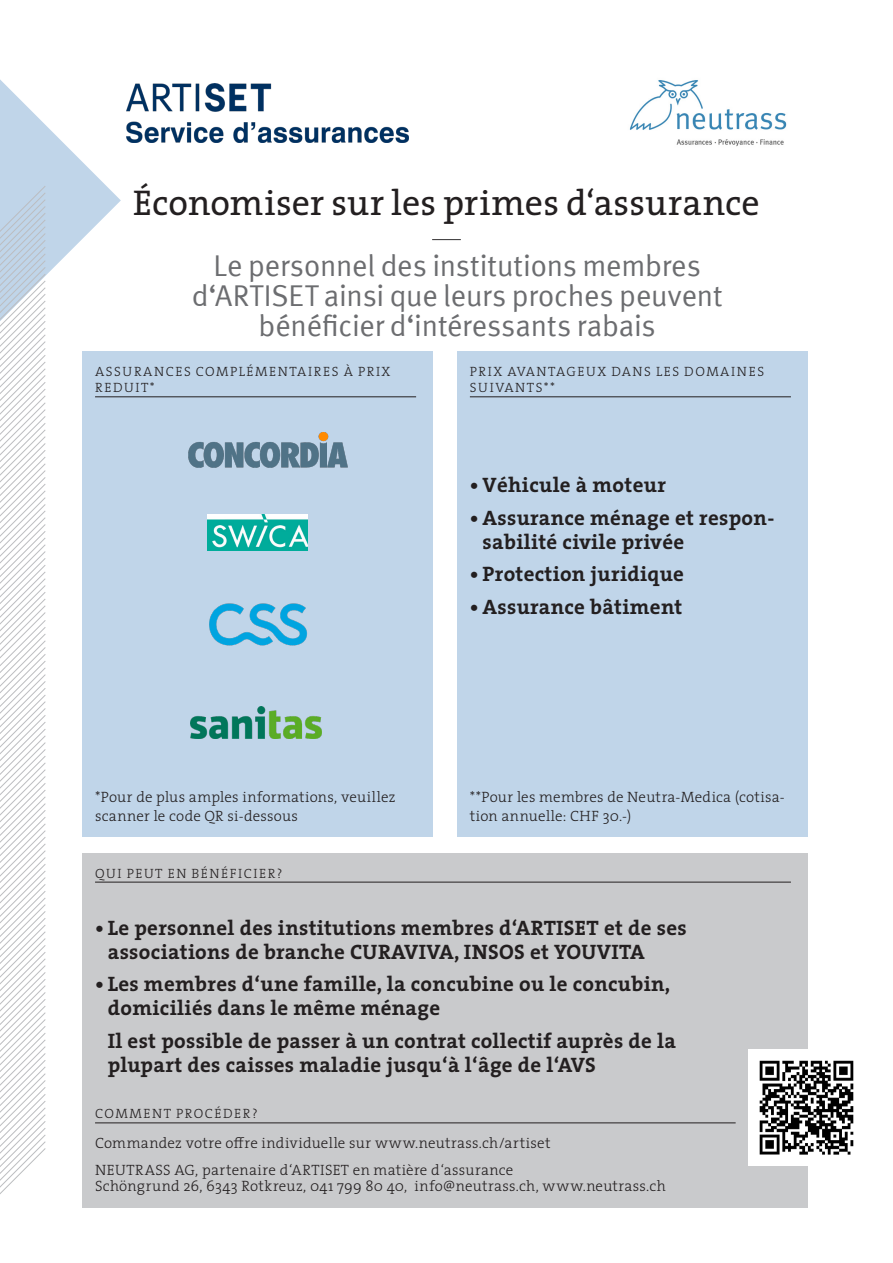
<style>
.page{position:relative;width:893px;height:1263px;background:#fff}
.page>*{position:absolute;margin:0;border:0;box-sizing:border-box;transform-origin:0 0}
.Titel_26pt{font:36px "The Serif";letter-spacing:.005em;color:#231f20}
.Lead{font:30px/30px "Meta Normal";letter-spacing:-.005em;color:#6c6d70;text-align:center}
.Text_Serif_Kasten_Au{font:700 21px/24px "The Serif";letter-spacing:.015em;color:#231f20}
.Text_Serif_Kasten{font:300 15px/18.8px "The Serif";letter-spacing:.015em;color:#231f20}
.Rubriktitel_Kasten{font:300 13.5px/16.5px "The Serif";letter-spacing:.115em;color:#231f20}
</style>
<div class="page">
<svg style="left:0;top:79px;width:121px;height:1129px"></svg>
<div style="left:82px;top:853px;width:726px;height:354px;background:#c9cacc"></div>
<hr style="left:95px;top:882px;width:696px;height:1px;background:#231f20">
<hr style="left:95px;top:1122px;width:641px;height:1px;background:#231f20">
<div style="left:82px;top:351px;width:351px;height:453px;background:#c0d5e9"></div>
<hr style="left:95px;top:397px;width:321px;height:1px;background:#231f20">
<svg style="left:432px;top:239px;width:29px;height:1px"></svg>
<img style="left:629px;top:80px;width:158px;height:67px">
<div style="left:748px;top:1049px;width:111px;height:116px;background:#fff"></div>
<img style="left:759px;top:1060px;width:95px;height:95px">
<img style="left:126px;top:83px;width:282px;height:59px">
<img style="left:188px;top:432px;width:159px;height:36px">
<img style="left:191px;top:706px;width:130px;height:32px">
<img style="left:208px;top:515px;width:100px;height:36px">
<div style="left:457px;top:351px;width:351px;height:453px;background:#c0d5e9"></div>
<hr style="left:470px;top:397px;width:321px;height:1px;background:#231f20">
<div style="left:82px;top:776px;width:351px;height:61px;background:#c0d5e9"></div>
<div style="left:457px;top:776px;width:351px;height:61px;background:#c0d5e9"></div>
<img style="left:209px;top:603px;width:98px;height:43px">
<p class="Titel_26pt" style="left:133px;top:172px;width:628px">Économiser sur les primes d‘assurance</p>
<p class="Lead" style="left:192px;top:250px;width:532px">Le personnel des institutions membres d‘ARTISET ainsi que leurs proches peuvent bénéficier d‘intéressants rabais</p>
<p class="Rubriktitel_Kasten" style="left:95px;top:363px;width:297px">ASSURANCES COMPLÉMENTAIRES À PRIX<br>REDUIT*</p>
<p class="Rubriktitel_Kasten" style="left:470px;top:363px;width:296px">PRIX AVANTAGEUX DANS LES DOMAINES<br>SUIVANTS**</p>
<p class="Text_Serif_Kasten_Au" style="left:470px;top:472px;width:198px">• Véhicule à moteur</p>
<p class="Text_Serif_Kasten_Au" style="left:483px;top:505px;width:293px;text-indent:-13px">• Assurance ménage et respon&shy;sabilité civile privée</p>
<p class="Text_Serif_Kasten_Au" style="left:470px;top:561px;width:216px">• Protection juridique</p>
<p class="Text_Serif_Kasten_Au" style="left:470px;top:594px;width:214px">• Assurance bâtiment</p>
<p class="Text_Serif_Kasten" style="left:95px;top:787px;width:302px">*Pour de plus amples informations, veuillez scanner le code QR si-dessous</p>
<p class="Text_Serif_Kasten" style="left:470px;top:787px;width:316px">**Pour les membres de Neutra-Medica (cotisa&shy;tion annuelle: CHF 30.-)</p>
<p class="Rubriktitel_Kasten" style="left:95px;top:864px;width:189px">QUI PEUT EN BÉNÉFICIER?</p>
<p class="Text_Serif_Kasten_Au" style="left:108px;top:915px;width:580px;text-indent:-13px">• Le personnel des institutions membres d‘ARTISET et de ses associations de branche CURAVIVA, INSOS et YOUVITA</p>
<p class="Text_Serif_Kasten_Au" style="left:108px;top:972px;width:564px;text-indent:-13px">• Les membres d‘une famille, la concubine ou le concubin, domiciliés dans le même ménage</p>
<p class="Text_Serif_Kasten_Au" style="left:108px;top:1028px;width:570px">Il est possible de passer à un contrat collectif auprès de la plupart des caisses maladie jusqu‘à l‘âge de l‘AVS</p>
<p class="Rubriktitel_Kasten" style="left:95px;top:1105px;width:164px">COMMENT PROCÉDER?</p>
<p class="Text_Serif_Kasten" style="left:95px;top:1133px;width:457px">Commandez votre offre individuelle sur www.neutrass.ch/artiset</p>
<p class="Text_Serif_Kasten" style="left:95px;top:1160px;width:420px">NEUTRASS AG, partenaire d‘ARTISET en matière d‘assurance</p>
<p class="Text_Serif_Kasten" style="left:95px;top:1176px;width:572px">Schöngrund 26, 6343 Rotkreuz, 041 799 80 40, info@neutrass.ch, www.neutrass.ch</p>
</div>
